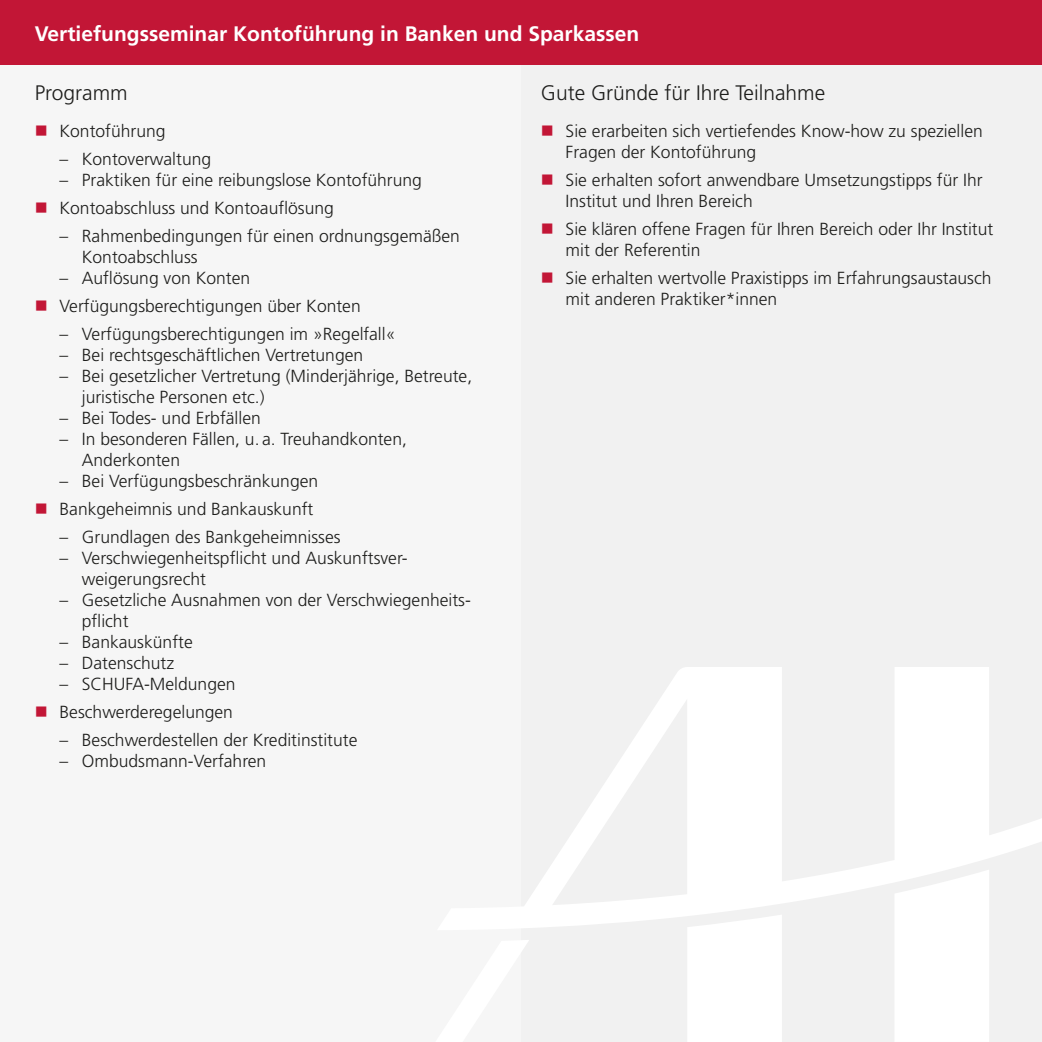
<style>
.page{position:relative;width:1042px;height:1042px;background:#fff}
.page>*{position:absolute;margin:0;border:0;box-sizing:border-box;transform-origin:0 0}
.t1{font:700 21px "Frutiger LT Pro";color:#fff}
.t2{font:300 21px "Frutiger LT Pro";color:#1d1d1b}
.t3{font:300 17.5px "Frutiger LT Pro";color:#1d1d1b}
</style>
<div class="page">
<div style="left:521px;top:64px;width:521px;height:978px;background:#f1f1f1"></div>
<div style="left:0;top:64px;width:521px;height:978px;background:#f6f6f6"></div>
<div style="left:0;top:0;width:1042px;height:64px;background:#c21636"></div>
<div style="left:688px;top:930px;width:94px;height:112px;background:#fff"></div>
<div style="left:895px;top:930px;width:94px;height:112px;background:#fff"></div>
<svg style="left:521px;top:940px;width:8px;height:11px"></svg>
<svg style="left:521px;top:667px;width:521px;height:263px"></svg>
<p class="t1" style="left:35px;top:25px;width:606px">Vertiefungsseminar Kontoführung in Banken und Sparkassen</p>
<p class="t2" style="left:35px;top:84px;width:94px">Programm</p>
<p class="t2" style="left:541px;top:84px;width:286px">Gute Gründe für Ihre Teilnahme</p>
<p class="t3" style="left:60px;top:124px;width:108px">Kontoführung</p>
<p class="t3" style="left:60px;top:152px;width:153px">– Kontoverwaltung</p>
<p class="t3" style="left:60px;top:173px;width:364px">– Praktiken für eine reibungslose Kontoführung</p>
<p class="t3" style="left:60px;top:201px;width:276px">Kontoabschluss und Kontoauflösung</p>
<p class="t3" style="left:60px;top:229px;width:402px">– Rahmenbedingungen für einen ordnungsgemäßen</p>
<p class="t3" style="left:82px;top:250px;width:117px">Kontoabschluss</p>
<p class="t3" style="left:60px;top:271px;width:192px">– Auflösung von Konten</p>
<p class="t3" style="left:60px;top:299px;width:303px">Verfügungsberechtigungen über Konten</p>
<p class="t3" style="left:60px;top:327px;width:337px">– Verfügungsberechtigungen im »Regelfall«</p>
<p class="t3" style="left:60px;top:348px;width:305px">– Bei rechtsgeschäftlichen Vertretungen</p>
<p class="t3" style="left:60px;top:369px;width:414px">– Bei gesetzlicher Vertretung (Minderjährige, Betreute,</p>
<p class="t3" style="left:82px;top:390px;width:184px">juristische Personen etc.)</p>
<p class="t3" style="left:60px;top:411px;width:203px">– Bei Todes- und Erbfällen</p>
<p class="t3" style="left:60px;top:432px;width:349px">– In besonderen Fällen, u. a. Treuhandkonten,</p>
<p class="t3" style="left:82px;top:453px;width:100px">Anderkonten</p>
<p class="t3" style="left:60px;top:474px;width:260px">– Bei Verfügungsbeschränkungen</p>
<p class="t3" style="left:60px;top:502px;width:255px">Bankgeheimnis und Bankauskunft</p>
<p class="t3" style="left:60px;top:530px;width:283px">– Grundlagen des Bankgeheimnisses</p>
<p class="t3" style="left:60px;top:551px;width:350px">– Verschwiegenheitspflicht und Auskunftsver-</p>
<p class="t3" style="left:82px;top:572px;width:126px">weigerungsrecht</p>
<p class="t3" style="left:60px;top:593px;width:413px">– Gesetzliche Ausnahmen von der Verschwiegenheits-</p>
<p class="t3" style="left:82px;top:614px;width:48px">pflicht</p>
<p class="t3" style="left:60px;top:635px;width:135px">– Bankauskünfte</p>
<p class="t3" style="left:60px;top:656px;width:116px">– Datenschutz</p>
<p class="t3" style="left:60px;top:677px;width:177px">– SCHUFA-Meldungen</p>
<p class="t3" style="left:60px;top:705px;width:175px">Beschwerderegelungen</p>
<p class="t3" style="left:60px;top:733px;width:299px">– Beschwerdestellen der Kreditinstitute</p>
<p class="t3" style="left:60px;top:754px;width:208px">– Ombudsmann-Verfahren</p>
<p class="t3" style="left:566px;top:124px;width:419px">Sie erarbeiten sich vertiefendes Know-how zu speziellen</p>
<p class="t3" style="left:566px;top:145px;width:192px">Fragen der Kontoführung</p>
<p class="t3" style="left:566px;top:173px;width:418px">Sie erhalten sofort anwendbare Umsetzungstipps für Ihr</p>
<p class="t3" style="left:566px;top:194px;width:189px">Institut und Ihren Bereich</p>
<p class="t3" style="left:566px;top:222px;width:429px">Sie klären offene Fragen für Ihren Bereich oder Ihr Institut</p>
<p class="t3" style="left:566px;top:243px;width:136px">mit der Referentin</p>
<p class="t3" style="left:566px;top:271px;width:427px">Sie erhalten wertvolle Praxistipps im Erfahrungsaustausch</p>
<p class="t3" style="left:566px;top:292px;width:213px">mit anderen Praktiker*innen</p>
</div>
